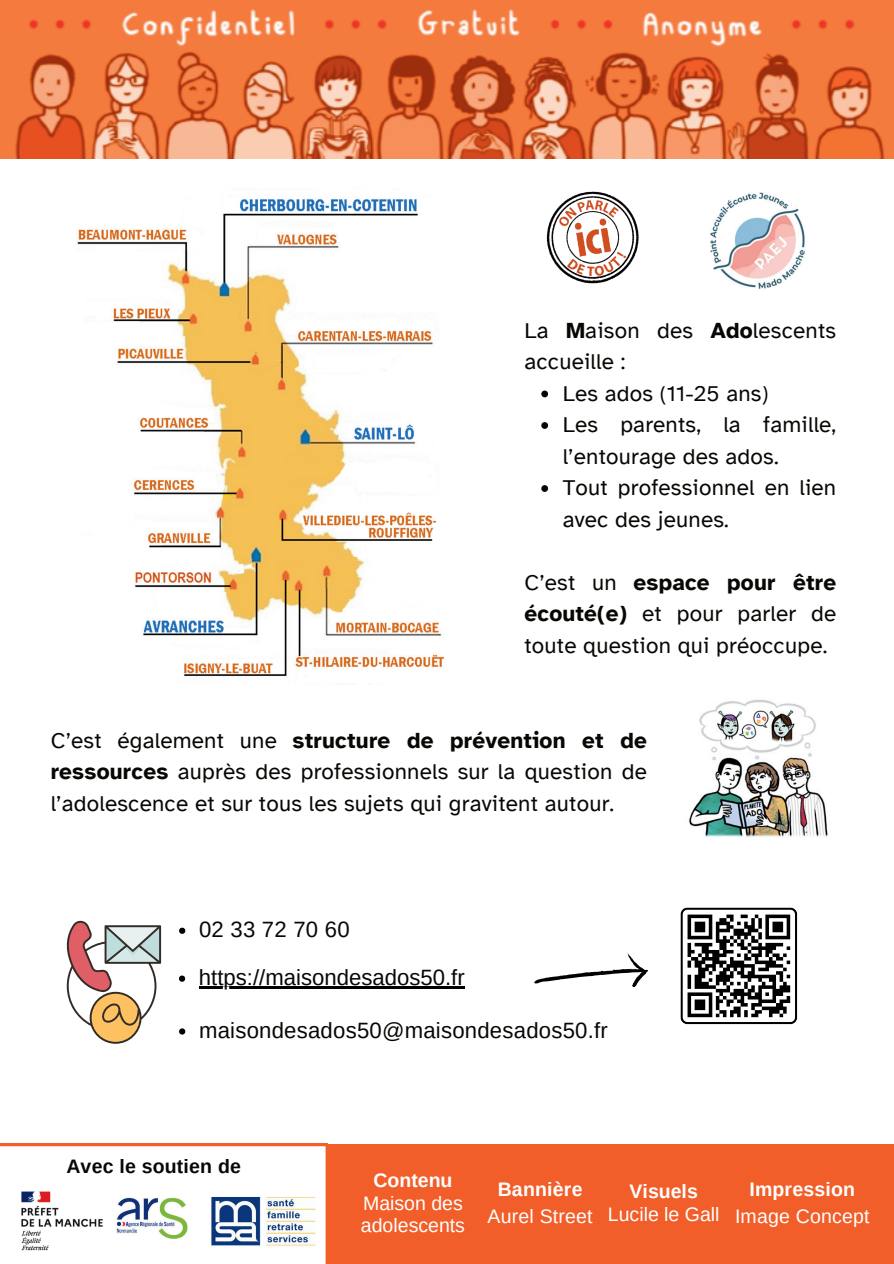
<style>
.page{position:relative;width:894px;height:1264px;background:#fff}
.page>*{position:absolute;margin:0;border:0;box-sizing:border-box;transform-origin:0 0}
.t1{font:22.5px/31.5px "Atkinson Hyperlegible";letter-spacing:.01em;color:#080704;text-align:justify}
.t2{font:22.05px "Arimo";letter-spacing:.01em;color:#080704}
.t3{font:19.5px/22.5px "Arimo";color:#fff}
.t4{font:700 19.5px "Arimo";letter-spacing:.01em;color:#fff}
.t5{font:700 19.5px "Arimo";letter-spacing:.01em;color:#080704}
.s1{font-weight:700}
</style>
<div class="page">
<img style="left:77px;top:199px;width:367px;height:485px">
<img style="left:0;top:0;width:893px;height:159px">
<img style="left:710px;top:192px;width:95px;height:97px">
<img style="left:546px;top:191px;width:93px;height:93px">
<img style="left:689px;top:699px;width:139px;height:138px">
<svg style="left:66px;top:920px;width:95px;height:123px"></svg>
<svg style="left:179px;top:975px;width:6px;height:6px"></svg>
<hr style="left:199px;top:986px;width:265px;height:3px;background:#000">
<svg style="left:179px;top:927px;width:6px;height:6px"></svg>
<svg style="left:179px;top:1028px;width:6px;height:6px"></svg>
<svg style="left:534px;top:953px;width:114px;height:34px"></svg>
<svg style="left:680px;top:907px;width:117px;height:117px"></svg>
<svg style="left:541px;top:390px;width:7px;height:7px"></svg>
<svg style="left:541px;top:422px;width:7px;height:7px"></svg>
<svg style="left:541px;top:485px;width:7px;height:7px"></svg>
<svg style="left:0;top:1143px;width:328px;height:120px"></svg>
<img style="left:112px;top:1180px;width:83px;height:75px">
<img style="left:210px;top:1191px;width:105px;height:59px">
<div style="left:328px;top:1143px;width:565px;height:120px;background:#f25e29"></div>
<img style="left:11px;top:1181px;width:104px;height:79px">
<p class="t1" style="left:524px;top:315px;width:313px">La <span class="s1">M</span>aison des <span class="s1">Ado</span>lescents</p>
<p class="t1" style="left:524px;top:346px;width:102px">accueille :</p>
<p class="t1" style="left:562px;top:378px;width:207px">Les ados (11-25 ans)</p>
<p class="t1" style="left:562px;top:409px;width:275px">Les parents, la famille,</p>
<p class="t1" style="left:562px;top:441px;width:217px">l’entourage des ados.</p>
<p class="t1" style="left:562px;top:472px;width:275px">Tout professionnel en lien</p>
<p class="t1" style="left:562px;top:504px;width:168px">avec des jeunes.</p>
<p class="t1" style="left:524px;top:567px;width:313px">C’est un <span class="s1">espace pour être écouté(e)</span> et pour parler de toute question qui préoccupe.</p>
<p class="t1" style="left:51px;top:725px;width:597px">C’est également une <span class="s1">structure de prévention et de ressources</span> auprès des professionnels sur la question de l’adolescence et sur tous les sujets qui gravitent autour.</p>
<p class="t2" style="left:199px;top:915px;width:152px">02 33 72 70 60</p>
<p class="t2" style="left:199px;top:963px;width:267px">https://maisondesados50.fr</p>
<p class="t2" style="left:199px;top:1016px;width:410px">maisondesados50@maisondesados50.fr</p>
<p class="t5" style="left:66px;top:1152px;width:176px">Avec le soutien de</p>
<p class="t4" style="left:373px;top:1166px;width:81px">Contenu</p>
<p class="t3" style="left:361px;top:1191px;width:106px">Maison des adolescents</p>
<p class="t4" style="left:497px;top:1175px;width:86px">Bannière</p>
<p class="t3" style="left:487px;top:1205px;width:107px">Aurel Street</p>
<p class="t4" style="left:629px;top:1178px;width:70px">Visuels</p>
<p class="t3" style="left:607px;top:1202px;width:113px">Lucile le Gall</p>
<p class="t4" style="left:749px;top:1175px;width:107px">Impression</p>
<p class="t3" style="left:734px;top:1205px;width:136px">Image Concept</p>
</div>
